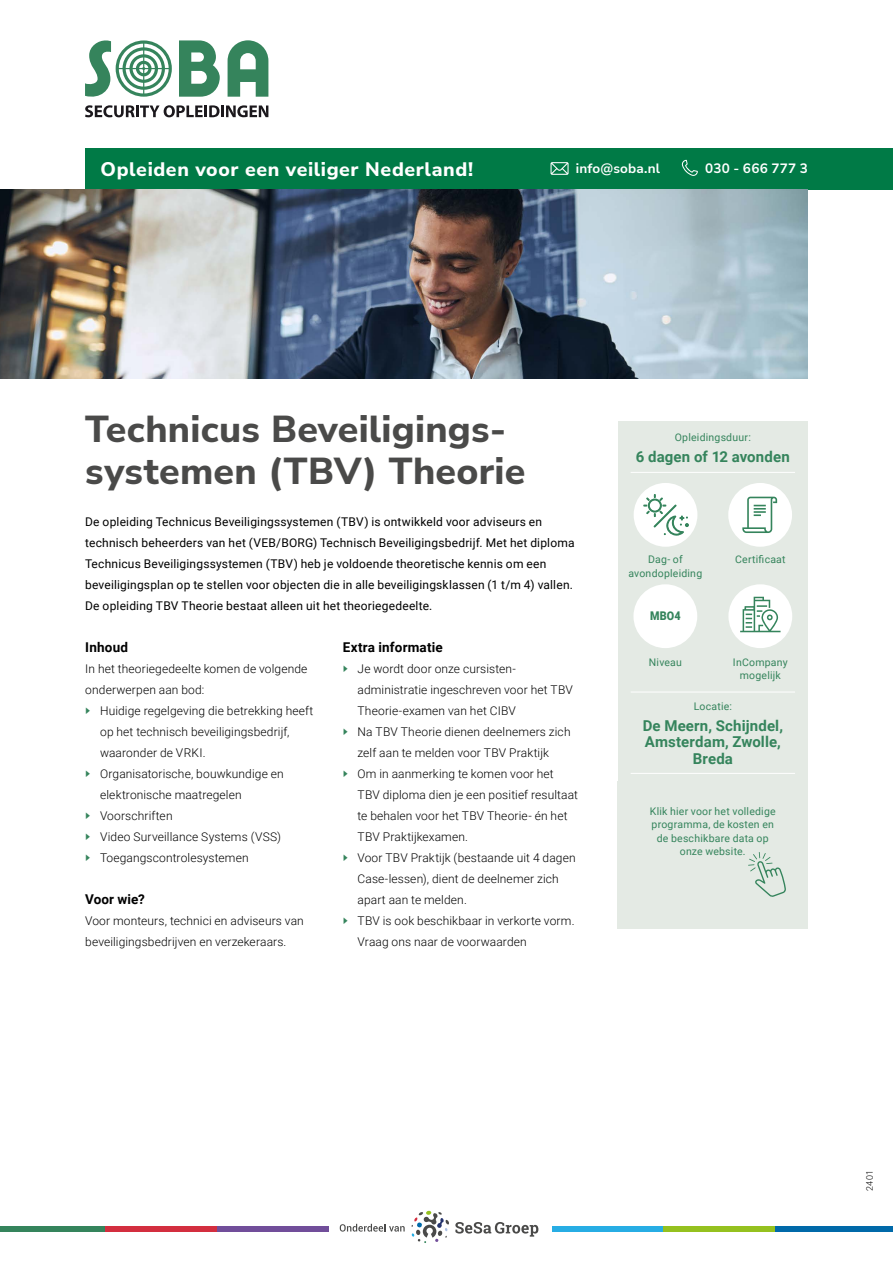
<style>
.page{position:relative;width:893px;height:1263px;background:#fff}
.page>*{position:absolute;margin:0;border:0;box-sizing:border-box;transform-origin:0 0}
.opleidingsnaam{font:800 37.5px/42px "Nunito Sans";letter-spacing:.005em;color:#4a4a49}
.t1{font:800 19.5px "Nunito Sans";letter-spacing:.03em;color:#fff}
.sidebar_tekstjes_groot{font:700 15px/16.5px "Roboto";letter-spacing:.01em;color:#35845c;text-align:center}
.TK2{font:700 13.5px "Roboto";letter-spacing:.01em;color:#000}
.t2{font:700 13.5px "Nunito Sans";letter-spacing:.01em;color:#fff}
.platte_tekst{font:300 12px/21px "Roboto";letter-spacing:.01em;color:#000}
.opleiding_intro{font:12px "Roboto";letter-spacing:.015em;color:#000}
.t3{font:900 12px "Roboto";color:#35845c;scale:.9 1}
.sidebar_tekstjes_klein{font:10.5px/13.5px "Roboto";letter-spacing:.02em;color:#35845c;text-align:center}
.intro{font:10.5px/13.5px "Roboto";letter-spacing:.02em;color:#35845c;text-align:center}
.t4{font:300 9px "Roboto";color:#000}
</style>
<div class="page">
<div style="left:775px;top:1226px;width:118px;height:5px;background:#0069a9"></div>
<div style="left:0;top:1226px;width:105px;height:5px;background:#35845c"></div>
<div style="left:105px;top:1226px;width:112px;height:5px;background:#d32e3f"></div>
<div style="left:217px;top:1226px;width:111px;height:5px;background:#714e9a"></div>
<div style="left:552px;top:1226px;width:111px;height:5px;background:#27ade4"></div>
<div style="left:663px;top:1226px;width:112px;height:5px;background:#95c11f"></div>
<svg style="left:340px;top:1224px;width:65px;height:7px"></svg>
<svg style="left:455px;top:1222px;width:83px;height:14px"></svg>
<svg style="left:411px;top:1210px;width:38px;height:33px"></svg>
<div style="left:85px;top:148px;width:808px;height:42px;background:#007a46"></div>
<svg style="left:550px;top:162px;width:19px;height:13px"></svg>
<svg style="left:682px;top:160px;width:16px;height:16px"></svg>
<svg style="left:85px;top:40px;width:183px;height:77px"></svg>
<div style="left:618px;top:421px;width:190px;height:507px;background:#e4eae4"></div>
<hr style="left:631px;top:472px;width:164px;height:1px;background:#fff">
<hr style="left:631px;top:773px;width:164px;height:1px;background:#fff">
<hr style="left:631px;top:692px;width:164px;height:1px;background:#fff">
<div style="left:633px;top:584px;width:64px;height:64px;background:#fff;border-radius:50%"></div>
<div style="left:728px;top:584px;width:64px;height:64px;background:#fff;border-radius:50%"></div>
<svg style="left:740px;top:597px;width:40px;height:35px"></svg>
<div style="left:634px;top:483px;width:63px;height:64px;background:#fff;border-radius:50%"></div>
<svg style="left:643px;top:494px;width:46px;height:42px"></svg>
<div style="left:728px;top:483px;width:64px;height:64px;background:#fff;border-radius:50%"></div>
<svg style="left:742px;top:497px;width:35px;height:36px"></svg>
<img style="left:0;top:190px;width:808px;height:189px">
<svg style="left:748px;top:852px;width:38px;height:45px"></svg>
<h2 class="t1" style="left:101px;top:155px;width:374px">Opleiden voor een veiliger Nederland!</h2>
<p class="t2" style="left:576px;top:158px;width:86px">info@soba.nl</p>
<p class="t2" style="left:705px;top:158px;width:104px">030 - 666 777 3</p>
<p class="opleidingsnaam" style="left:85px;top:406px;width:442px">Technicus Beveiligings&shy;systemen (TBV) Theorie</p>
<p class="opleiding_intro" style="left:85px;top:513px;width:458px">De opleiding Technicus Beveiligingssystemen (TBV) is ontwikkeld voor adviseurs en</p>
<p class="opleiding_intro" style="left:85px;top:534px;width:491px">technisch beheerders van het (VEB/BORG) Technisch Beveiligingsbedrijf. Met het diploma</p>
<p class="opleiding_intro" style="left:85px;top:555px;width:463px">Technicus Beveiligingssystemen (TBV) heb je voldoende theoretische kennis om een</p>
<p class="opleiding_intro" style="left:85px;top:576px;width:489px">beveiligingsplan op te stellen voor objecten die in alle beveiligingsklassen (1 t/m 4) vallen.</p>
<p class="opleiding_intro" style="left:85px;top:597px;width:349px">De opleiding TBV Theorie bestaat alleen uit het theoriegedeelte.</p>
<p class="TK2" style="left:85px;top:638px;width:44px">Inhoud</p>
<p class="platte_tekst" style="left:85px;top:658px;width:224px">In het theoriegedeelte komen de volgende</p>
<p class="platte_tekst" style="left:85px;top:679px;width:121px">onderwerpen aan bod:</p>
<p class="platte_tekst" style="left:100px;top:700px;width:215px">Huidige regelgeving die betrekking heeft op het technisch beveiligingsbedrijf, waaronder de VRKI.</p>
<p class="platte_tekst" style="left:100px;top:763px;width:185px">Organisatorische, bouwkundige en elektronische maatregelen</p>
<p class="platte_tekst" style="left:100px;top:805px;width:74px">Voorschriften</p>
<p class="platte_tekst" style="left:100px;top:826px;width:183px">Video Surveillance Systems (VSS)</p>
<p class="platte_tekst" style="left:100px;top:847px;width:150px">Toegangscontrolesystemen</p>
<p class="TK2" style="left:85px;top:890px;width:61px">Voor wie?</p>
<p class="platte_tekst" style="left:85px;top:910px;width:220px">Voor monteurs, technici en adviseurs van</p>
<p class="platte_tekst" style="left:85px;top:931px;width:203px">beveiligingsbedrijven en verzekeraars.</p>
<p class="TK2" style="left:343px;top:638px;width:101px">Extra informatie</p>
<p class="platte_tekst" style="left:358px;top:658px;width:217px">Je wordt door onze cursisten&shy;administratie ingeschreven voor het TBV<br>Theorie-examen van het CIBV</p>
<p class="platte_tekst" style="left:358px;top:721px;width:215px">Na TBV Theorie dienen deelnemers zich zelf aan te melden voor TBV Praktijk</p>
<p class="platte_tekst" style="left:358px;top:763px;width:222px">Om in aanmerking te komen voor het TBV diploma dien je een positief resultaat te behalen voor het TBV Theorie- én het TBV Praktijkexamen.</p>
<p class="platte_tekst" style="left:358px;top:847px;width:220px">Voor TBV Praktijk (bestaande uit 4 dagen<br>Case-lessen), dient de deelnemer zich apart aan te melden.</p>
<p class="platte_tekst" style="left:358px;top:910px;width:218px">TBV is ook beschikbaar in verkorte vorm.<br>Vraag ons naar de voorwaarden</p>
<p class="sidebar_tekstjes_klein" style="left:675px;top:430px;width:78px">Opleidingsduur:</p>
<p class="sidebar_tekstjes_groot" style="left:636px;top:448px;width:155px">6 dagen of 12 avonden</p>
<p class="sidebar_tekstjes_klein" style="left:628px;top:552px;width:75px">Dag- of avondopleiding</p>
<p class="t3" style="left:650px;top:608px;width:36px">MBO4</p>
<p class="sidebar_tekstjes_klein" style="left:735px;top:552px;width:52px">Certificaat</p>
<p class="sidebar_tekstjes_klein" style="left:649px;top:655px;width:35px">Niveau</p>
<p class="sidebar_tekstjes_klein" style="left:733px;top:655px;width:56px">InCompany mogelijk</p>
<p class="sidebar_tekstjes_klein" style="left:694px;top:699px;width:40px">Locatie:</p>
<p class="sidebar_tekstjes_groot" style="left:643px;top:716px;width:142px">De Meern, Schijndel,<br>Amsterdam, Zwolle,<br>Breda</p>
<p class="sidebar_tekstjes_klein" style="left:632px;top:801px;width:162px">de kosten en de beschikbare data op onze website:</p>
<p class="intro" style="left:650px;top:804px;width:127px">Klik hier voor het volledige programma, de kosten en de beschikbare data op onze website.</p>
<p class="t4" style="left:863px;top:1191px;width:22px;rotate:-90deg">2401</p>
</div>
